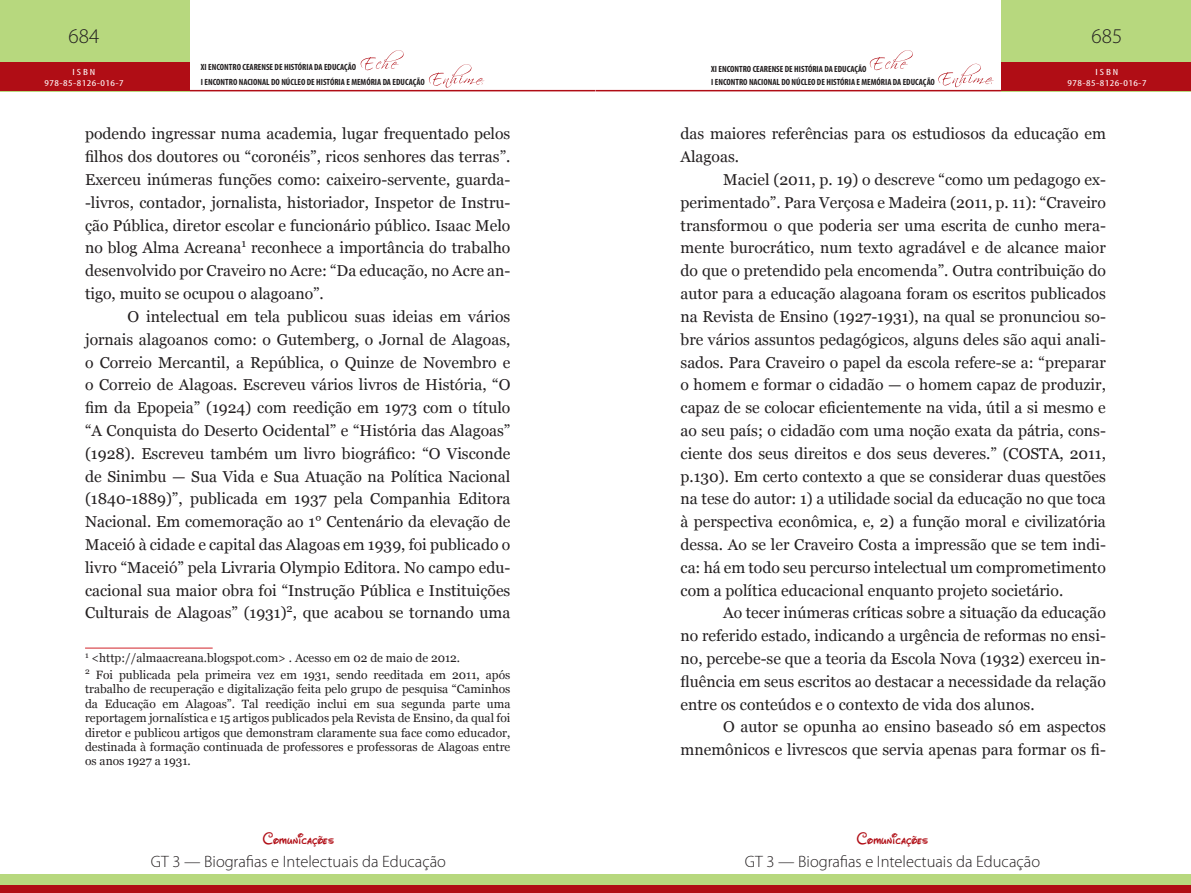
<style>
.page{position:relative;width:1191px;height:893px;background:#fff}
.page>*{position:absolute;margin:0;border:0;box-sizing:border-box;transform-origin:0 0}
.t1{font:300 21px "Myriad Pro";color:#231f20}
.t2{font:300 16.5px "Myriad Pro";color:#231f20}
.t3{font:16.5px "Waltograph";letter-spacing:.01em;color:#b00d15}
.RODAPÉ{font:15.75px/22.8px "Georgia";color:#231f20;text-align:justify}
.RODAPÉ-2{font:12px/14.4px "Georgia";color:#231f20;text-align:justify}
.t4{font:700 condensed 9px/15px "Myriad Pro";color:#231f20}
.t5{font:condensed 9px/10.8px "Myriad Pro";letter-spacing:.04em;color:#fff;text-align:center;scale:1.3 1}
</style>
<div class="page">
<hr style="left:189px;top:90px;width:406px;height:1px;background:#b00d15">
<hr style="left:595px;top:90px;width:407px;height:1px;background:#b00d15">
<div style="left:0;top:0;width:189px;height:91px;background:#b7d87e"></div>
<div style="left:1001px;top:0;width:190px;height:91px;background:#b7d87e"></div>
<div style="left:0;top:63px;width:189px;height:28px;background:#b00d15"></div>
<div style="left:1001px;top:63px;width:190px;height:28px;background:#b00d15"></div>
<svg style="left:361px;top:50px;width:43px;height:20px"></svg>
<svg style="left:869px;top:50px;width:43px;height:20px"></svg>
<svg style="left:429px;top:64px;width:55px;height:24px"></svg>
<svg style="left:938px;top:64px;width:55px;height:23px"></svg>
<div style="left:0;top:874px;width:595px;height:19px;background:#b7d87e"></div>
<div style="left:595px;top:874px;width:596px;height:19px;background:#b7d87e"></div>
<div style="left:0;top:885px;width:595px;height:8px;background:#b00d15"></div>
<div style="left:595px;top:885px;width:596px;height:8px;background:#b00d15"></div>
<hr style="left:85px;top:648px;width:128px;height:1px;background:#d1232a">
<h1 class="t1" style="left:69px;top:24px;width:32px">684</h1>
<h1 class="t1" style="left:1091px;top:24px;width:32px">685</h1>
<p class="t4" style="left:201px;top:60px;width:225px">XI ENCONTRO CEARENSE DE HISTÓRIA DA EDUCAÇÃO<br>I ENCONTRO NACIONAL DO NÚCLEO DE HISTÓRIA E MEMÓRIA DA EDUCAÇÃO</p>
<p class="t4" style="left:711px;top:62px;width:225px;line-height:13.2px">XI ENCONTRO CEARENSE DE HISTÓRIA DA EDUCAÇÃO<br>I ENCONTRO NACIONAL DO NÚCLEO DE HISTÓRIA E MEMÓRIA DA EDUCAÇÃO</p>
<p class="t5" style="left:44px;top:66px;width:62px">ISBN<br>978-85-8126-016-7</p>
<p class="t5" style="left:1067px;top:66px;width:62px">ISBN<br>978-85-8126-016-7</p>
<p class="RODAPÉ" style="left:85px;top:123px;width:427px">podendo ingressar numa academia, lugar frequentado pelos filhos dos doutores ou “coronéis”, ricos senhores das terras”.<br>Exerceu inúmeras funções como: caixeiro-servente, guarda--livros, contador, jornalista, historiador, Inspetor de Instru&shy;ção Pública, diretor escolar e funcionário público. Isaac Melo no blog Alma Acreana<sup>1</sup> reconhece a importância do trabalho desenvolvido por Craveiro no Acre: “Da educação, no Acre an&shy;tigo, muito se ocupou o alagoano”.</p>
<p class="RODAPÉ" style="left:85px;top:305px;width:427px;text-indent:43px">O intelectual em tela publicou suas ideias em vários jornais alagoanos como: o Gutemberg, o Jornal de Alagoas, o Correio Mercantil, a República, o Quinze de Novembro e o Correio de Alagoas. Escreveu vários livros de História, “O fim da Epopeia” (1924) com reedição em 1973 com o título “A Conquista do Deserto Ocidental” e “História das Alagoas” (1928). Escreveu também um livro biográfico: “O Visconde de Sinimbu — Sua Vida e Sua Atuação na Política Nacional (1840-1889)”, publicada em 1937 pela Companhia Editora Nacional. Em comemoração ao 1° Centenário da elevação de Maceió à cidade e capital das Alagoas em 1939, foi publicado o livro “Maceió” pela Livraria Olympio Editora. No campo edu&shy;cacional sua maior obra foi “Instrução Pública e Instituições Culturais de Alagoas” (1931)<sup>2</sup>, que acabou se tornando uma</p>
<p class="RODAPÉ-2" style="left:85px;top:651px;width:377px"><sup>1</sup> &lt;http://almaacreana.blogspot.com&gt; . Acesso em 02 de maio de 2012.</p>
<p class="RODAPÉ-2" style="left:85px;top:668px;width:427px"><sup>2</sup> Foi publicada pela primeira vez em 1931, sendo reeditada em 2011, após trabalho de recuperação e digitalização feita pelo grupo de pesquisa “Caminhos da Educação em Alagoas”. Tal reedição inclui em sua segunda parte uma reportagem jornalística e 15 artigos publicados pela Revista de Ensino, da qual foi diretor e publicou artigos que demonstram claramente sua face como educador, destinada à formação continuada de professores e professoras de Alagoas entre os anos 1927 a 1931.</p>
<p class="t3" style="left:263px;top:826px;width:73px">Comunicações</p>
<p class="t2" style="left:151px;top:852px;width:297px">GT 3 — Biografias e Intelectuais da Educação</p>
<p class="RODAPÉ" style="left:680px;top:123px;width:427px">das maiores referências para os estudiosos da educação em<br>Alagoas.</p>
<p class="RODAPÉ" style="left:680px;top:169px;width:427px;text-indent:43px">Maciel (2011, p. 19) o descreve “como um pedagogo ex&shy;perimentado”. Para Verçosa e Madeira (2011, p. 11): “Craveiro transformou o que poderia ser uma escrita de cunho mera&shy;mente burocrático, num texto agradável e de alcance maior do que o pretendido pela encomenda”. Outra contribuição do autor para a educação alagoana foram os escritos publicados na Revista de Ensino (1927-1931), na qual se pronunciou so&shy;bre vários assuntos pedagógicos, alguns deles são aqui anali&shy;sados. Para Craveiro o papel da escola refere-se a: “preparar o homem e formar o cidadão — o homem capaz de produzir, capaz de se colocar eficientemente na vida, útil a si mesmo e ao seu país; o cidadão com uma noção exata da pátria, cons&shy;ciente dos seus direitos e dos seus deveres.” (COSTA, 2011, p.130). Em certo contexto a que se considerar duas questões na tese do autor: 1) a utilidade social da educação no que toca à perspectiva econômica, e, 2) a função moral e civilizatória dessa. Ao se ler Craveiro Costa a impressão que se tem indi&shy;ca: há em todo seu percurso intelectual um comprometimento com a política educacional enquanto projeto societário.</p>
<p class="RODAPÉ" style="left:680px;top:602px;width:427px;text-indent:43px">Ao tecer inúmeras críticas sobre a situação da educação no referido estado, indicando a urgência de reformas no ensi&shy;no, percebe-se que a teoria da Escola Nova (1932) exerceu in&shy;fluência em seus escritos ao destacar a necessidade da relação entre os conteúdos e o contexto de vida dos alunos.</p>
<p class="RODAPÉ" style="left:680px;top:716px;width:427px;text-align:right">O autor se opunha ao ensino baseado só em aspectos mnemônicos e livrescos que servia apenas para formar os fi-</p>
<p class="t3" style="left:857px;top:826px;width:73px">Comunicações</p>
<p class="t2" style="left:745px;top:852px;width:297px">GT 3 — Biografias e Intelectuais da Educação</p>
</div>
